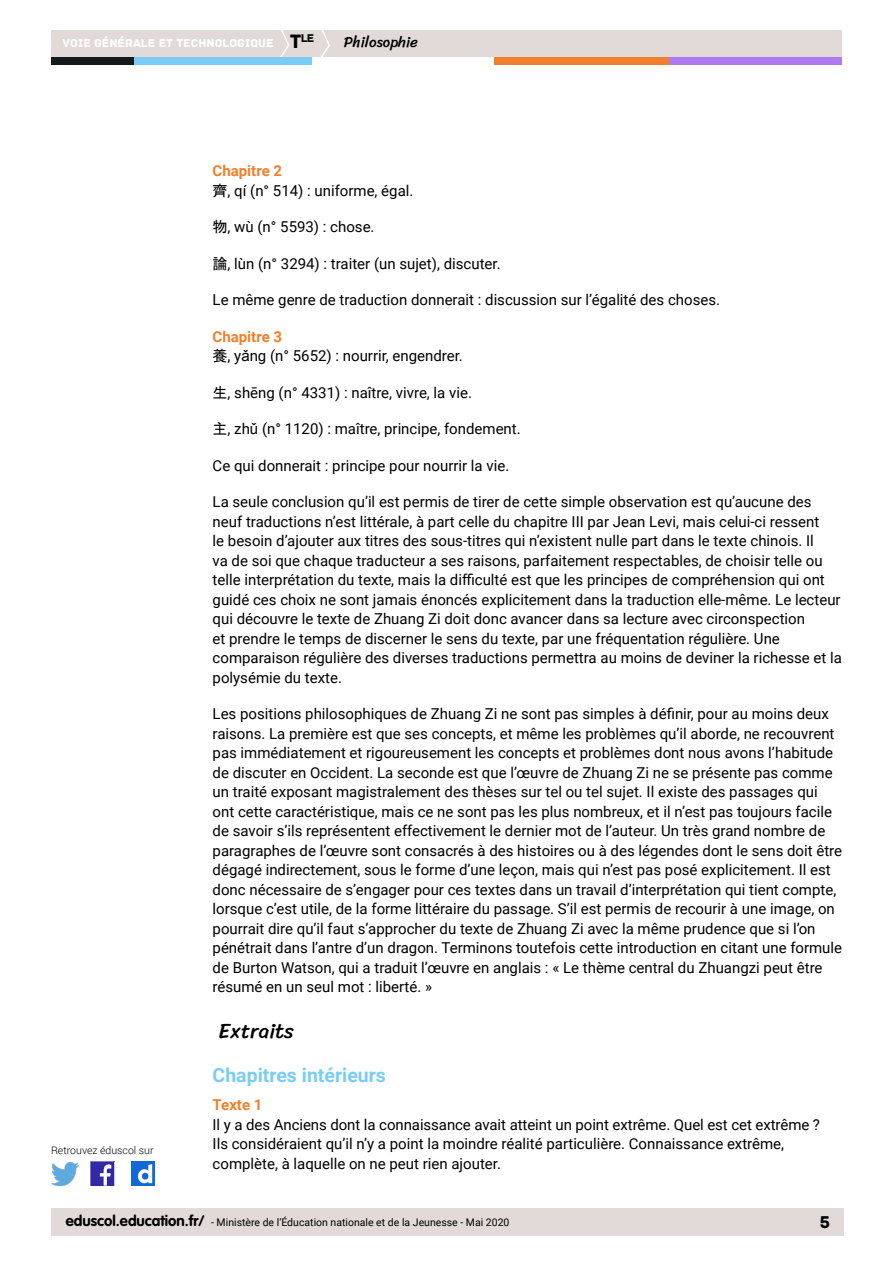
<style>
.page{position:relative;width:893px;height:1263px;background:#fff}
.page>*{position:absolute;margin:0;border:0;box-sizing:border-box;transform-origin:0 0}
.t1{font:21px "Sriracha";color:#000}
.t2{font:700 19.5px "Roboto";color:#79cdf4}
.t3{font:18px "Archive";color:#000}
.t4{font:15px/19.5px "Roboto";color:#000}
.t5{font:15px "Sriracha";color:#000}
.t6{font:700 15px "Roboto";color:#f0802b}
.t7{font:12px "Archive";color:#fff}
.t8{font:11.85px "Archive";color:#000}
.t9{font:10.5px "Roboto";color:#000}
.t10{font:300 10.5px "Roboto";color:#000}
.s1{font-size:20.4px;color:#000}
.s2{font-weight:700;color:#f0802b}
.s3{font-family:"MS Gothic"}
.s4{font-family:"Arial"}
.s5{font-family:"VAG Rounded Std";font-weight:700;font-size:15px}
</style>
<div class="page">
<div style="left:51px;top:30px;width:791px;height:27px;background:#e1dad8"></div>
<svg style="left:280px;top:30px;width:10px;height:27px"></svg>
<svg style="left:321px;top:30px;width:9px;height:27px"></svg>
<div style="left:133px;top:57px;width:179px;height:8px;background:#79cdf4"></div>
<div style="left:51px;top:57px;width:82px;height:8px;background:#141a1c"></div>
<div style="left:667px;top:57px;width:175px;height:8px;background:#b078f2"></div>
<div style="left:494px;top:57px;width:175px;height:8px;background:#f0802b"></div>
<div style="left:51px;top:1209px;width:792px;height:27px;background:#e1dad8"></div>
<img style="left:91px;top:1162px;width:23px;height:23px">
<img style="left:51px;top:1163px;width:28px;height:22px">
<img style="left:132px;top:1162px;width:22px;height:23px">
<p class="t8" style="left:301px;top:31px;width:15px">le</p>
<p class="t7" style="left:63px;top:36px;width:240px">VOIE GÉNÉRALE ET TECHNOLOGIQUE <span class="s1">T</span></p>
<p class="t5" style="left:344px;top:33px;width:76px">Philosophie</p>
<p class="t10" style="left:51px;top:1143px;width:104px">Retrouvez éduscol sur</p>
<p class="t4" style="left:213px;top:160px;width:202px"><span class="s2">Chapitre 2<br></span><span class="s3">齊</span>, qí (n° 514) : uniforme, égal.</p>
<p class="t4" style="left:213px;top:216px;width:163px"><span class="s3">物</span>, wù (n° 5593) : chose.</p>
<p class="t4" style="left:213px;top:253px;width:289px"><span class="s3">論</span>, lùn (n° 3294) : traiter (un sujet), discuter.</p>
<p class="t4" style="left:213px;top:289px;width:509px">Le même genre de traduction donnerait : discussion sur l’égalité des choses.</p>
<p class="t4" style="left:213px;top:326px;width:252px"><span class="s2">Chapitre 3<br></span><span class="s3">養</span>, y<span class="s4">ǎ</span>ng (n° 5652) : nourrir, engendrer.</p>
<p class="t4" style="left:213px;top:382px;width:261px"><span class="s3">生</span>, shēng (n° 4331) : naître, vivre, la vie.</p>
<p class="t4" style="left:213px;top:418px;width:310px"><span class="s3">主</span>, zh<span class="s4">ǔ</span> (n° 1120) : maître, principe, fondement.</p>
<p class="t4" style="left:213px;top:455px;width:298px">Ce qui donnerait : principe pour nourrir la vie.</p>
<p class="t4" style="left:213px;top:491px;width:631px">La seule conclusion qu’il est permis de tirer de cette simple observation est qu’aucune des neuf traductions n’est littérale, à part celle du chapitre III par Jean Levi, mais celui-ci ressent<br>le besoin d’ajouter aux titres des sous-titres qui n’existent nulle part dans le texte chinois. Il<br>va de soi que chaque traducteur a ses raisons, parfaitement respectables, de choisir telle ou telle interprétation du texte, mais la difficulté est que les principes de compréhension qui ont guidé ces choix ne sont jamais énoncés explicitement dans la traduction elle-même. Le lecteur qui découvre le texte de Zhuang Zi doit donc avancer dans sa lecture avec circonspection<br>et prendre le temps de discerner le sens du texte, par une fréquentation régulière. Une comparaison régulière des diverses traductions permettra au moins de deviner la richesse et la polysémie du texte.</p>
<p class="t4" style="left:213px;top:703px;width:631px">Les positions philosophiques de Zhuang Zi ne sont pas simples à définir, pour au moins deux raisons. La première est que ses concepts, et même les problèmes qu’il aborde, ne recouvrent pas immédiatement et rigoureusement les concepts et problèmes dont nous avons l’habitude de discuter en Occident. La seconde est que l’œuvre de Zhuang Zi ne se présente pas comme un traité exposant magistralement des thèses sur tel ou tel sujet. Il existe des passages qui ont cette caractéristique, mais ce ne sont pas les plus nombreux, et il n’est pas toujours facile de savoir s’ils représentent effectivement le dernier mot de l’auteur. Un très grand nombre de paragraphes de l’œuvre sont consacrés à des histoires ou à des légendes dont le sens doit être dégagé indirectement, sous le forme d’une leçon, mais qui n’est pas posé explicitement. Il est donc nécessaire de s’engager pour ces textes dans un travail d’interprétation qui tient compte, lorsque c’est utile, de la forme littéraire du passage. S’il est permis de recourir à une image, on pourrait dire qu’il faut s’approcher du texte de Zhuang Zi avec la même prudence que si l’on pénétrait dans l’antre d’un dragon. Terminons toutefois cette introduction en citant une formule de Burton Watson, qui a traduit l’œuvre en anglais : « Le thème central du Zhuangzi peut être résumé en un seul mot : liberté. »</p>
<h1 class="t1" style="left:219px;top:1018px;width:77px">Extraits</h1>
<h2 class="t2" style="left:213px;top:1062px;width:175px">Chapitres intérieurs</h2>
<p class="t6" style="left:213px;top:1094px;width:51px">Texte 1</p>
<p class="t4" style="left:213px;top:1114px;width:609px">Il y a des Anciens dont la connaissance avait atteint un point extrême. Quel est cet extrême ?<br>Ils considéraient qu’il n’y a point la moindre réalité particulière. Connaissance extrême, complète, à laquelle on ne peut rien ajouter.</p>
<p class="t9" style="left:66px;top:1215px;width:445px"><span class="s5">eduscol.education.fr/</span> - Ministère de l’Éducation nationale et de la Jeunesse - Mai 2020</p>
<p class="t3" style="left:820px;top:1211px;width:12px">5</p>
</div>
